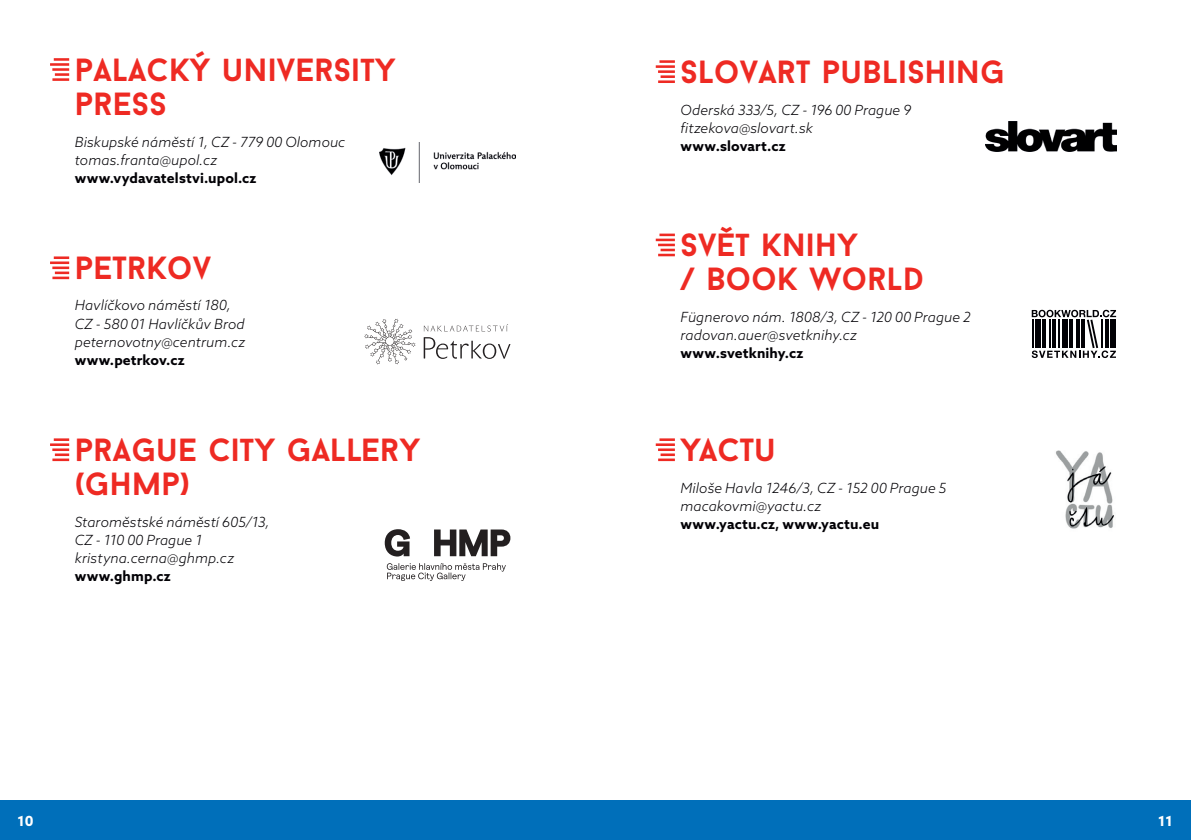
<style>
.page{position:relative;width:1191px;height:840px;background:#fff}
.page>*{position:absolute;margin:0;border:0;box-sizing:border-box;transform-origin:0 0}
.t1{font:700 32px/34px "Baron Neue";letter-spacing:.005em;color:#ee2a23}
.t2{font:italic 300 14px/18px "Azo Sans";letter-spacing:.005em;color:#020105}
.t3{font:700 14px "Azo Sans";letter-spacing:.01em;color:#020105}
.t4{font:700 14px "Azo Sans";color:#fff}
</style>
<div class="page">
<hr style="left:658px;top:458px;width:17px;height:3px;background:#ee2a23">
<hr style="left:660px;top:453px;width:15px;height:3px;background:#ee2a23">
<hr style="left:658px;top:448px;width:17px;height:3px;background:#ee2a23">
<svg style="left:656px;top:438px;width:19px;height:7px"></svg>
<hr style="left:52px;top:78px;width:17px;height:3px;background:#ee2a23">
<hr style="left:55px;top:73px;width:14px;height:3px;background:#ee2a23">
<hr style="left:52px;top:68px;width:17px;height:3px;background:#ee2a23">
<hr style="left:50px;top:63px;width:19px;height:3px;background:#ee2a23">
<hr style="left:54px;top:58px;width:15px;height:3px;background:#ee2a23">
<svg style="left:364px;top:318px;width:146px;height:46px"></svg>
<hr style="left:52px;top:276px;width:17px;height:3px;background:#ee2a23">
<hr style="left:55px;top:271px;width:14px;height:3px;background:#ee2a23">
<hr style="left:52px;top:266px;width:17px;height:3px;background:#ee2a23">
<hr style="left:50px;top:261px;width:19px;height:3px;background:#ee2a23">
<hr style="left:54px;top:256px;width:15px;height:3px;background:#ee2a23">
<hr style="left:52px;top:458px;width:17px;height:3px;background:#ee2a23">
<hr style="left:55px;top:453px;width:14px;height:3px;background:#ee2a23">
<hr style="left:52px;top:448px;width:17px;height:3px;background:#ee2a23">
<svg style="left:50px;top:438px;width:19px;height:7px"></svg>
<hr style="left:658px;top:80px;width:17px;height:3px;background:#ee2a23">
<hr style="left:660px;top:75px;width:15px;height:3px;background:#ee2a23">
<hr style="left:658px;top:70px;width:17px;height:3px;background:#ee2a23">
<hr style="left:656px;top:65px;width:19px;height:3px;background:#ee2a23">
<hr style="left:659px;top:60px;width:16px;height:3px;background:#ee2a23">
<hr style="left:658px;top:253px;width:17px;height:3px;background:#ee2a23">
<hr style="left:660px;top:248px;width:15px;height:3px;background:#ee2a23">
<hr style="left:658px;top:243px;width:17px;height:3px;background:#ee2a23">
<hr style="left:656px;top:238px;width:19px;height:3px;background:#ee2a23">
<hr style="left:659px;top:233px;width:16px;height:3px;background:#ee2a23">
<svg style="left:1031px;top:309px;width:85px;height:49px"></svg>
<img style="left:379px;top:143px;width:136px;height:39px">
<svg style="left:385px;top:529px;width:125px;height:27px"></svg>
<svg style="left:387px;top:563px;width:119px;height:17px"></svg>
<img style="left:985px;top:122px;width:131px;height:29px">
<img style="left:1056px;top:450px;width:59px;height:79px">
<div style="left:595px;top:799px;width:596px;height:40px;background:#006fba"></div>
<div style="left:0;top:799px;width:595px;height:40px;background:#006fba"></div>
<h1 class="t1" style="left:75px;top:52px;width:322px">PALACKÝ UNIVERSITY<br>PRESS</h1>
<p class="t2" style="left:75px;top:132px;width:272px">Biskupské náměstí 1, CZ - 779 00 Olomouc tomas.franta@upol.cz</p>
<p class="t3" style="left:75px;top:168px;width:183px">www.vydavatelstvi.upol.cz</p>
<h1 class="t1" style="left:75px;top:250px;width:138px">PETRKOV</h1>
<p class="t2" style="left:75px;top:296px;width:172px">Havlíčkovo náměstí 180,<br>CZ - 580 01 Havlíčkův Brod peternovotny@centrum.cz</p>
<p class="t3" style="left:75px;top:350px;width:111px">www.petrkov.cz</p>
<h1 class="t1" style="left:75px;top:432px;width:347px">PRAGUE CITY GALLERY (GHMP)</h1>
<p class="t2" style="left:75px;top:512px;width:196px">Staroměstské náměstí 605/13,<br>CZ - 110 00 Prague 1 kristyna.cerna@ghmp.cz</p>
<p class="t3" style="left:75px;top:566px;width:98px">www.ghmp.cz</p>
<h1 class="t1" style="left:680px;top:54px;width:326px">SLOVART PUBLISHING</h1>
<p class="t2" style="left:680px;top:101px;width:232px">Oderská 333/5, CZ - 196 00 Prague 9 fitzekova@slovart.sk</p>
<p class="t3" style="left:680px;top:137px;width:107px">www.slovart.cz</p>
<h1 class="t1" style="left:680px;top:227px;width:245px">SVĚT KNIHY<br>/ BOOK WORLD</h1>
<p class="t2" style="left:680px;top:307px;width:292px">Fügnerovo nám. 1808/3, CZ - 120 00 Prague 2 radovan.auer@svetknihy.cz</p>
<p class="t3" style="left:680px;top:343px;width:124px">www.svetknihy.cz</p>
<h1 class="t1" style="left:680px;top:432px;width:97px">YACTU</h1>
<p class="t2" style="left:680px;top:478px;width:267px">Miloše Havla 1246/3, CZ - 152 00 Prague 5 macakovmi@yactu.cz</p>
<p class="t3" style="left:680px;top:514px;width:200px">www.yactu.cz, www.yactu.eu</p>
<p class="t4" style="left:18px;top:810px;width:17px">10</p>
<p class="t4" style="left:1158px;top:810px;width:16px">11</p>
</div>
